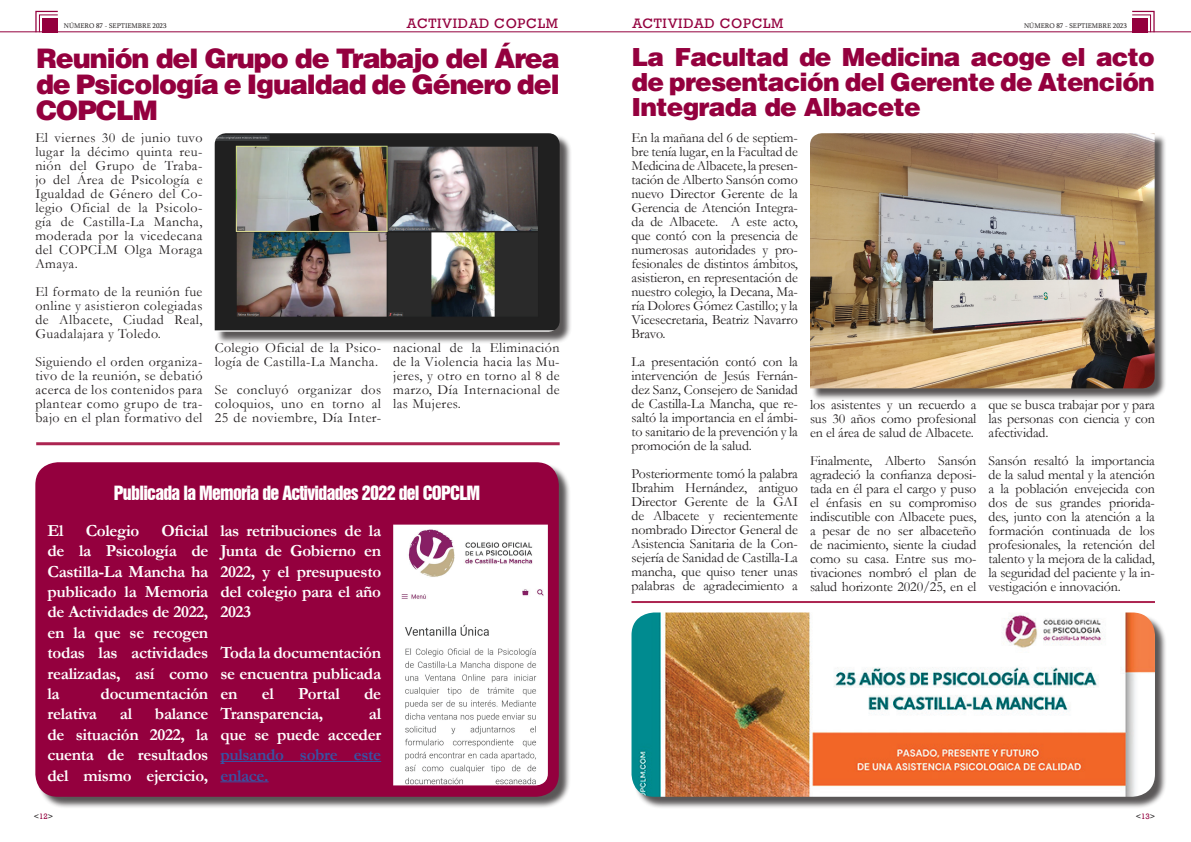
<style>
.page{position:relative;width:1191px;height:842px;background:#fff}
.page>*{position:absolute;margin:0;border:0;box-sizing:border-box;transform-origin:0 0}
.t1{font:900 27px/26px "Helvetica";letter-spacing:-.04em;color:#94003e;text-align:justify}
.t2{font:900 25px/25px "Helvetica";letter-spacing:-.03em;color:#94003e;text-align:justify}
.t3{font:18px "Swiss 921 BT Regular A";letter-spacing:-.04em;color:#fff}
.t4{font:700 17px/20.4px "Garamond";letter-spacing:-.02em;color:#fff;text-align:justify}
.t5{font:700 17px/20.4px "Garamond";letter-spacing:-.02em;color:#3853a3}
.t6{font:14px/14px "Garamond";letter-spacing:-.01em;color:#231f20;text-align:justify}
.t7{font:14px/14px "Garamond";letter-spacing:.03em;color:#231f20}
.t8{font:14px "Rockwell";letter-spacing:.05em;color:#94003e}
.t9{font:8px "Rockwell";color:#231f20}
.t10{font:7px "Sylfaen";color:#231f20}
.s1{color:#94003e}
</style>
<div class="page">
<hr style="left:0;top:31px;width:1191px;height:1px;background:#94003e">
<svg style="left:35px;top:10px;width:24px;height:23px"></svg>
<svg style="left:1131px;top:10px;width:24px;height:23px"></svg>
<div style="left:811px;top:135px;width:356px;height:266px;background:#231f20;opacity:.75"></div>
<img style="left:810px;top:133px;width:344px;height:255px">
<div style="left:633px;top:614px;width:534px;height:195px;background:#231f20;opacity:.75"></div>
<img style="left:631px;top:612px;width:524px;height:185px">
<div style="left:216px;top:135px;width:356px;height:209px;background:#231f20;opacity:.75"></div>
<img style="left:215px;top:133px;width:344px;height:199px">
<hr style="left:36px;top:442px;width:523px;height:3px;background:#ac2551">
<div style="left:37px;top:464px;width:534px;height:345px;background:#231f20;opacity:.75"></div>
<div style="left:35px;top:462px;width:524px;height:335px;background:#94003e;border-radius:23px"></div>
<img style="left:393px;top:525px;width:155px;height:260px">
<hr style="left:220px;top:761px;width:161px;height:1px;background:#3853a3">
<hr style="left:220px;top:781px;width:49px;height:1px;background:#3853a3">
<hr style="left:631px;top:601px;width:524px;height:2px;background:#ac2551">
<p class="t8" style="left:407px;top:15px;width:152px">ACTIVIDAD COPCLM</p>
<p class="t8" style="left:632px;top:15px;width:152px">ACTIVIDAD COPCLM</p>
<p class="t10" style="left:64px;top:21px;width:104px">NÚMERO 87 - SEPTIEMBRE 2023</p>
<p class="t10" style="left:1024px;top:21px;width:104px">NÚMERO 87 - SEPTIEMBRE 2023</p>
<h1 class="t1" style="left:36px;top:44px;width:525px">Reunión del Grupo de Trabajo del Área de Psicología e Igualdad de Género del COPCLM</h1>
<p class="t6" style="left:35px;top:131px;width:169px">El viernes 30 de junio tuvo lugar la décimo quinta reu&shy;nión del Grupo de Traba&shy;jo del Área de Psicología e Igualdad de Género del Co&shy;legio Oficial de la Psicolo&shy;gía de Castilla-La Mancha, moderada por la vicedecana del COPCLM Olga Moraga Amaya.</p>
<p class="t6" style="left:35px;top:285px;width:169px">El formato de la reunión fue online y asistieron colegiadas de Albacete, Ciudad Real, Guadalajara y Toledo.</p>
<p class="t6" style="left:35px;top:355px;width:169px">Siguiendo el orden organiza&shy;tivo de la reunión, se debatió acerca de los contenidos para plantear como grupo de tra&shy;bajo en el plan formativo del</p>
<h2 class="t2" style="left:631px;top:44px;width:525px">La Facultad de Medicina acoge el acto de presentación del Gerente de Atención Integrada de Albacete</h2>
<p class="t6" style="left:631px;top:131px;width:168px">En la mañana del 6 de septiem&shy;bre tenía lugar, en la Facultad de Medicina de Albacete, la presen&shy;tación de Alberto Sansón como nuevo Director Gerente de la Gerencia de Atención Integra&shy;da de Albacete. A este acto, que contó con la presencia de numerosas autoridades y pro&shy;fesionales de distintos ámbitos, asistieron, en representación de nuestro colegio, la Decana, Ma&shy;ría Dolores Gómez Castillo; y la Vicesecretaria, Beatriz Navarro Bravo.</p>
<p class="t6" style="left:631px;top:355px;width:168px">La presentación contó con la intervención de Jesús Fernán&shy;dez Sanz, Consejero de Sanidad de Castilla-La Mancha, que re&shy;saltó la importancia en el ámbi&shy;to sanitario de la prevención y la promoción de la salud.</p>
<p class="t6" style="left:631px;top:467px;width:168px">Posteriormente tomó la palabra Ibrahim Hernández, antiguo Director Gerente de la GAI de Albacete y recientemente nombrado Director General de Asistencia Sanitaria de la Con&shy;sejería de Sanidad de Castilla-La mancha, que quiso tener unas palabras de agradecimiento a</p>
<p class="t7" style="left:215px;top:340px;width:168px">Colegio Oficial de la Psico&shy;logía de Castilla-La Mancha.</p>
<p class="t6" style="left:215px;top:382px;width:168px">Se concluyó organizar dos coloquios, uno en torno al 25 de noviembre, Día Inter-</p>
<p class="t6" style="left:393px;top:340px;width:168px">nacional de la Eliminación de la Violencia hacia las Mu&shy;jeres, y otro en torno al 8 de marzo, Día Internacional de las Mujeres.</p>
<p class="t6" style="left:988px;top:397px;width:168px">que se busca trabajar por y para las personas con ciencia y con afectividad.</p>
<p class="t6" style="left:988px;top:453px;width:168px">Sansón resaltó la importancia de la salud mental y la atención a la población envejecida con dos de sus grandes priorida&shy;des, junto con la atención a la formación continuada de los profesionales, la retención del talento y la mejora de la calidad, la seguridad del paciente y la in&shy;vestigación e innovación.</p>
<p class="t6" style="left:810px;top:397px;width:168px">los asistentes y un recuerdo a sus 30 años como profesional en el área de salud de Albacete.</p>
<p class="t6" style="left:810px;top:453px;width:168px">Finalmente, Alberto Sansón agradeció la confianza deposi&shy;tada en él para el cargo y puso el énfasis en su compromiso indiscutible con Albacete pues, a pesar de no ser albaceteño de nacimiento, siente la ciudad como su casa. Entre sus mo&shy;tivaciones nombró el plan de salud horizonte 2020/25, en el</p>
<p class="t3" style="left:114px;top:481px;width:368px">Publicada la Memoria de Actividades 2022 del COPCLM</p>
<p class="t4" style="left:48px;top:520px;width:18px">El</p>
<p class="t4" style="left:86px;top:520px;width:55px">Colegio</p>
<p class="t4" style="left:48px;top:520px;width:162px;text-indent:114px">Oficial de la Psicología de Castilla-La Mancha ha publicado la Memoria de Actividades de 2022, en la que se recogen todas las actividades realizadas, así como la</p>
<p class="t4" style="left:220px;top:520px;width:162px">las retribuciones de la Junta de Gobierno en 2022, y el presupuesto del colegio para el año 2023</p>
<p class="t4" style="left:220px;top:643px;width:162px">Toda la documentación se encuentra publicada en</p>
<p class="t4" style="left:101px;top:683px;width:109px">documentación</p>
<p class="t4" style="left:262px;top:683px;width:14px">el</p>
<p class="t4" style="left:298px;top:683px;width:43px">Portal</p>
<p class="t4" style="left:364px;top:683px;width:19px">de</p>
<p class="t4" style="left:220px;top:704px;width:104px">Transparencia,</p>
<p class="t4" style="left:48px;top:704px;width:51px">relativa</p>
<p class="t4" style="left:120px;top:704px;width:14px">al</p>
<p class="t4" style="left:48px;top:704px;width:162px;text-indent:107px">balance de situación 2022, la cuenta de resultados del mismo ejercicio,</p>
<p class="t4" style="left:220px;top:704px;width:162px;text-align:right">al<br>que se puede acceder</p>
<p class="t5" style="left:220px;top:745px;width:162px">pulsando sobre este enlace.</p>
<p class="t9" style="left:34px;top:811px;width:21px">&lt;<span class="s1">12</span>&gt;</p>
<p class="t9" style="left:1136px;top:812px;width:21px">&lt;<span class="s1">13</span>&gt;</p>
</div>
